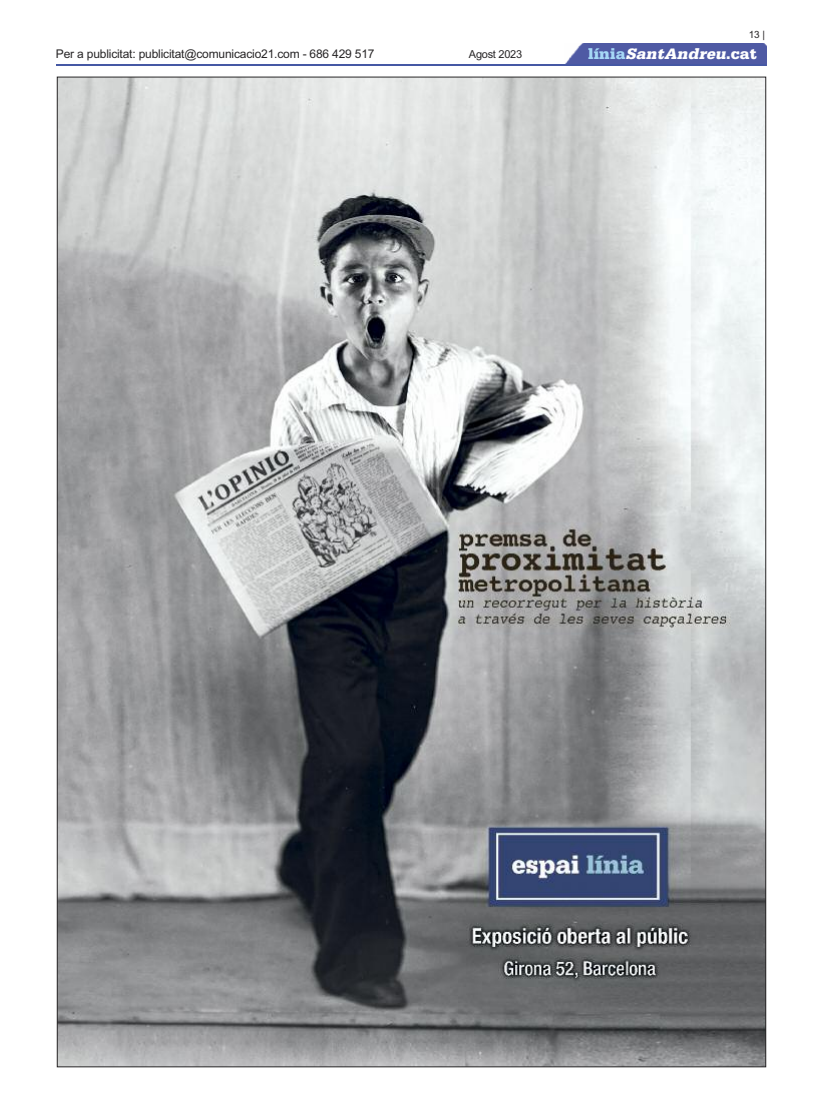
<style>
.page{position:relative;width:823px;height:1106px;background:#fff}
.page>*{position:absolute;margin:0;border:0;box-sizing:border-box;transform-origin:0 0}
.t1{font:italic 900 16px "Serifa";color:#fff}
.t2{font:12px "Arial";letter-spacing:-.015em;color:#272526}
.t3{font:11px "Arial";letter-spacing:-.025em;color:#272526}
.t4{font:10px "Arial";color:#272526}
.s1{font-style:normal;color:#a6d8f6}
.s2{font-style:normal}
</style>
<div class="page">
<div style="left:565px;top:44px;width:200px;height:20px;background:#4f5aa4"></div>
<hr style="left:57px;top:64px;width:708px;height:1px;background:#4558a4">
<img style="left:59px;top:79px;width:704px;height:986px">
<p class="t2" style="left:56px;top:47px;width:320px">Per a publicitat: publicitat@comunicacio21.com - 686 429 517</p>
<p class="t4" style="left:748px;top:29px;width:18px">13|</p>
<p class="t3" style="left:468px;top:48px;width:55px">Agost 2023</p>
<h1 class="t1" style="left:587px;top:44px;width:170px"><span class="s1">l í n i a</span> SantAndreu<span class="s2">. c a t</span></h1>
</div>
